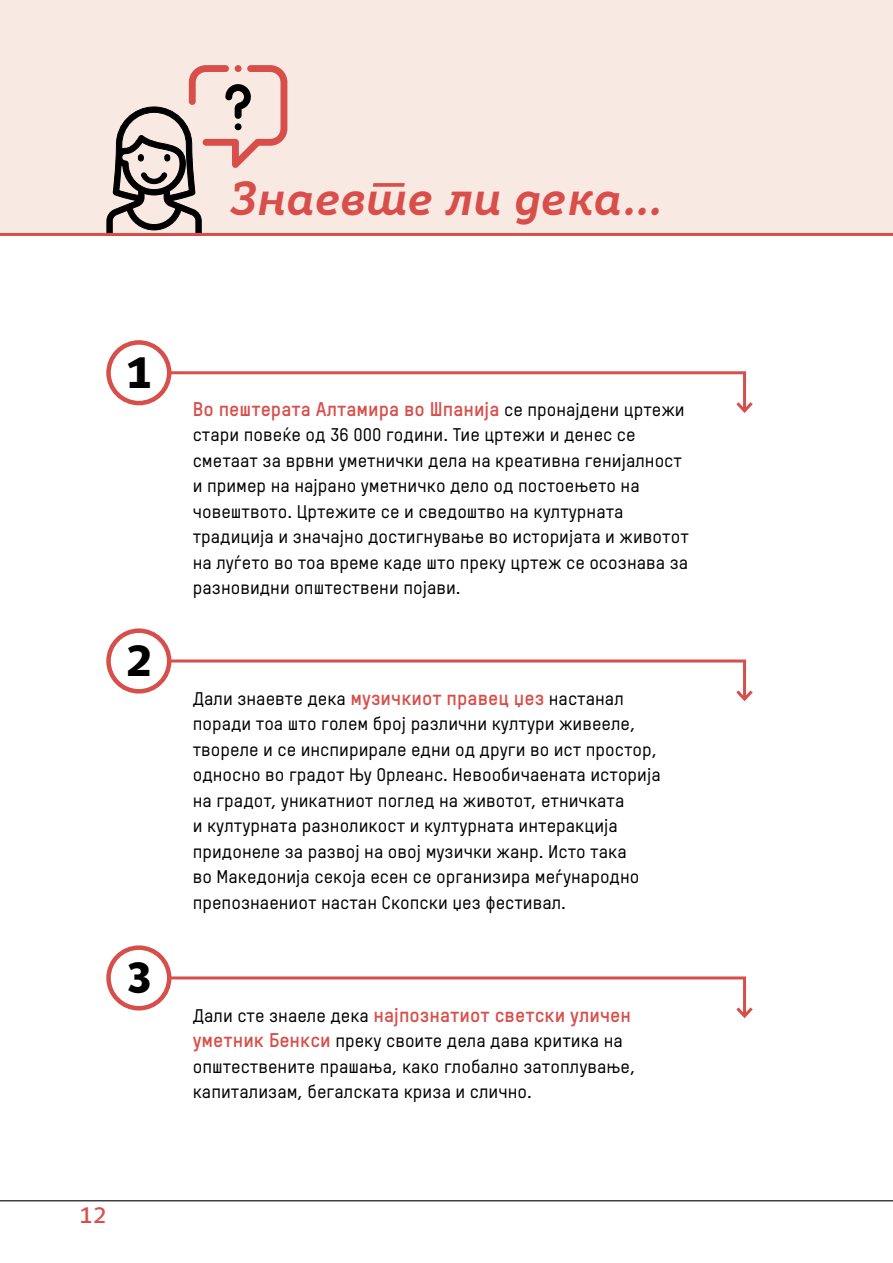
<style>
.page{position:relative;width:893px;height:1263px;background:#fff}
.page>*{position:absolute;margin:0;border:0;box-sizing:border-box;transform-origin:0 0}
.t1{font:italic 700 45px "Skola Sans";letter-spacing:.02em;color:#d84e4a}
.t2{font:900 41.1px "Skola Sans";color:#000}
.t3{font:500 21px "Skola Sans";color:#d84e4a}
.t4{font:700 19.5px "Oxfam TSTARPRO";color:#d84e4a}
.t5{font:500 18px/25.5px "Oxfam TSTARPRO";color:#000}
.s1{font-weight:500;font-size:18px;color:#000}
.s2{font-weight:700;font-size:19.5px;color:#d84e4a}
</style>
<div class="page">
<hr style="left:0;top:1200px;width:893px;height:1px;background:#000">
<div style="left:0;top:0;width:893px;height:233px;background:#f9e9e3"></div>
<svg style="left:107px;top:65px;width:180px;height:168px"></svg>
<hr style="left:0;top:233px;width:893px;height:3px;background:#d84e4a">
<div style="left:106px;top:340px;width:65px;height:65px;border:4px solid #d84e4a;border-radius:50%"></div>
<div style="left:106px;top:628px;width:65px;height:66px;border:4px solid #d84e4a;border-radius:50%"></div>
<div style="left:106px;top:945px;width:65px;height:65px;border:4px solid #d84e4a;border-radius:50%"></div>
<svg style="left:165px;top:370px;width:588px;height:43px"></svg>
<svg style="left:165px;top:658px;width:588px;height:44px"></svg>
<svg style="left:165px;top:975px;width:588px;height:44px"></svg>
<h1 class="t1" style="left:230px;top:171px;width:432px">Знаевте ли дека…</h1>
<h2 class="t2" style="left:125px;top:347px;width:29px">1</h2>
<h2 class="t2" style="left:125px;top:635px;width:29px">2</h2>
<h2 class="t2" style="left:125px;top:952px;width:29px">3</h2>
<p class="t3" style="left:79px;top:1203px;width:28px">12</p>
<p class="t4" style="left:193px;top:397px;width:494px">Во пештерата Алтамира во Шпанија <span class="s1">се пронајдени цртежи</span></p>
<p class="t5" style="left:193px;top:422px;width:498px">стари повеќе од 36 000 години. Тие цртежи и денес се сметаат за врвни уметнички дела на креативна генијалност и пример на најрано уметничко дело од постоењето на човештвото. Цртежите се и сведоштво на културната традиција и значајно достигнување во историјата и животот на луѓето во тоа време каде што преку цртеж се осознава за разновидни општествени појави.</p>
<p class="t5" style="left:193px;top:685px;width:470px">Дали знаевте дека <span class="s2">музичкиот правец џез</span> настанал поради тоа што голем број различни култури живееле, твореле и се инспирирале едни од други во ист простор, односно во градот Њу Орлеанс. Невообичаената историја на градот, уникатниот поглед на животот, етничката<br>и културната разноликост и културната интеракција придонеле за развој на овој музички жанр. Исто така<br>во Македонија секоја есен се организира меѓународно препознаениот настан Скопски џез фестивал.</p>
<p class="t4" style="left:193px;top:1003px;width:440px"><span class="s1">Дали сте знаеле дека</span> најпознатиот светски уличен</p>
<p class="t5" style="left:193px;top:1028px;width:444px"><span class="s2">уметник Бенкси</span> преку своите дела дава критика на општествените прашања, како глобално затоплување, капитализам, бегалската криза и слично.</p>
</div>
